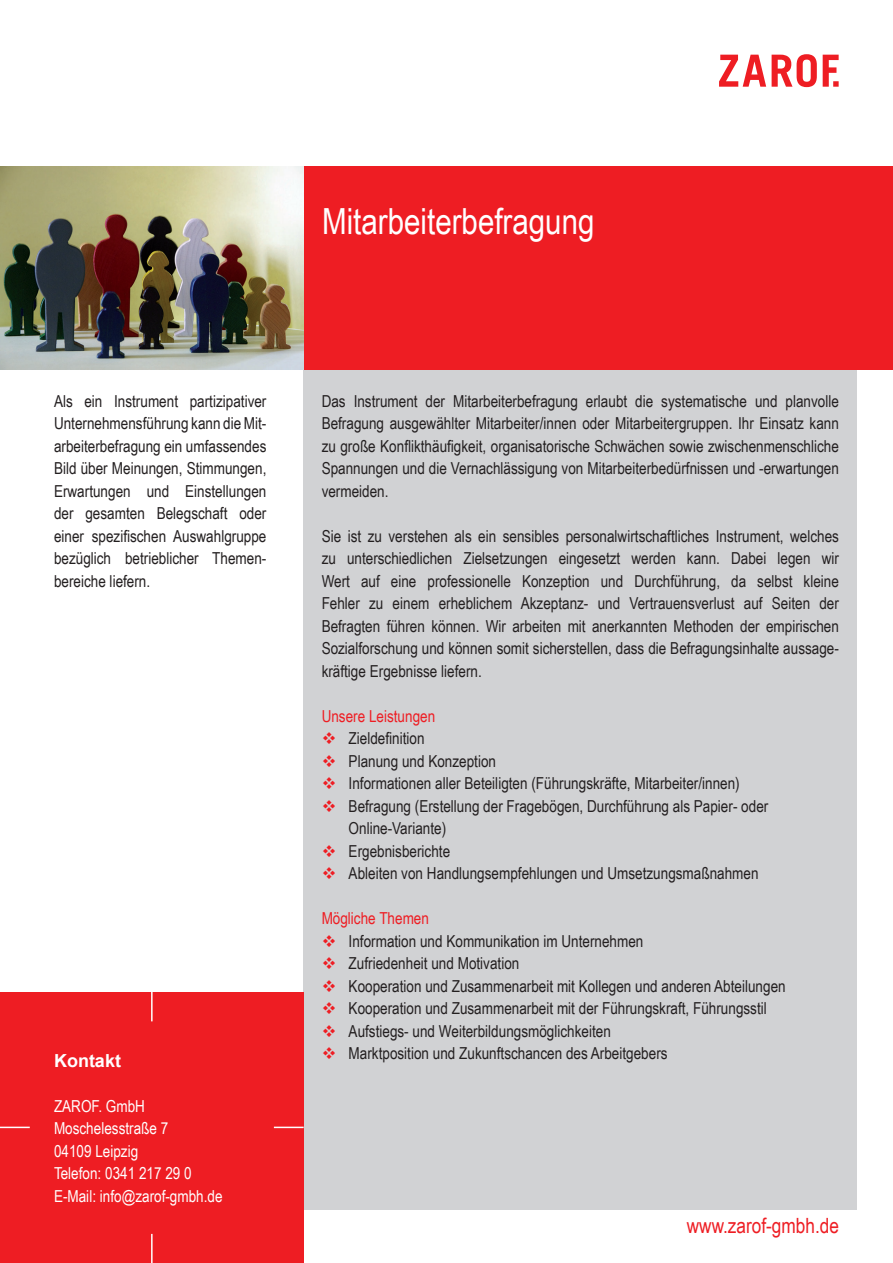
<style>
.page{position:relative;width:893px;height:1263px;background:#fff}
.page>*{position:absolute;margin:0;border:0;box-sizing:border-box;transform-origin:0 0}
.t1{font:36px "Arial Narrow";color:#fff}
.t2{font:21px "Arial Narrow";color:#ee1d23}
.t3{font:700 18px "Arial";color:#fff}
.t4{font:16.5px/22.5px "Arial Narrow";color:#231f20;text-align:justify}
.t5{font:16.5px/22.5px "Arial Narrow";color:#fff}
.t6{font:16.5px "Arial Narrow";color:#ee1d23}
.s1{color:#ee1d23}
</style>
<div class="page">
<div style="left:304px;top:294px;width:553px;height:915px;background:#d1d2d4"></div>
<div style="left:0;top:166px;width:893px;height:204px;background:#ee1d23"></div>
<svg style="left:719px;top:54px;width:120px;height:33px"></svg>
<div style="left:0;top:992px;width:304px;height:271px;background:#ee1d23"></div>
<hr style="left:151px;top:991px;width:2px;height:30px;background:#fff">
<hr style="left:151px;top:1234px;width:2px;height:29px;background:#fff">
<hr style="left:0;top:1127px;width:30px;height:1px;background:#fff">
<hr style="left:274px;top:1127px;width:30px;height:1px;background:#fff">
<img style="left:0;top:167px;width:304px;height:203px">
<h1 class="t1" style="left:322px;top:195px;width:274px">Mitarbeiterbefragung</h1>
<p class="t4" style="left:54px;top:389px;width:214px">Als ein Instrument partizipativer Unternehmensführung kann die Mit&shy;arbeiterbefragung ein umfassendes Bild über Meinungen, Stimmungen, Erwartungen und Einstellungen der gesamten Belegschaft oder einer spezifischen Auswahlgruppe bezüglich betrieblicher Themen&shy;bereiche liefern.</p>
<p class="t3" style="left:54px;top:1048px;width:68px">Kontakt</p>
<p class="t5" style="left:54px;top:1094px;width:170px">ZAROF. GmbH<br>Moschelesstraße 7<br>04109 Leipzig<br>Telefon: 0341 217 29 0<br>E-Mail: info@zarof-gmbh.de</p>
<p class="t4" style="left:322px;top:389px;width:519px">Das Instrument der Mitarbeiterbefragung erlaubt die systematische und planvolle Befragung ausgewählter Mitarbeiter/innen oder Mitarbeitergruppen. Ihr Einsatz kann zu große Konflikthäufigkeit, organisatorische Schwächen sowie zwischenmenschliche Spannungen und die Vernachlässigung von Mitarbeiterbedürfnissen und -erwartungen vermeiden.</p>
<p class="t4" style="left:322px;top:524px;width:519px">Sie ist zu verstehen als ein sensibles personalwirtschaftliches Instrument, welches zu unterschiedlichen Zielsetzungen eingesetzt werden kann. Dabei legen wir Wert auf eine professionelle Konzeption und Durchführung, da selbst kleine Fehler zu einem erheblichem Akzeptanz- und Vertrauensverlust auf Seiten der Befragten führen können. Wir arbeiten mit anerkannten Methoden der empirischen Sozialforschung und können somit sicherstellen, dass die Befragungsinhalte aussage&shy;kräftige Ergebnisse liefern.</p>
<p class="t6" style="left:322px;top:704px;width:115px">Unsere Leistungen</p>
<p class="t4" style="left:322px;top:726px;width:104px"><span class="s1">❖</span> Zieldefinition</p>
<p class="t4" style="left:322px;top:749px;width:176px"><span class="s1">❖</span> Planung und Konzeption</p>
<p class="t4" style="left:322px;top:771px;width:420px"><span class="s1">❖</span> Informationen aller Beteiligten (Führungskräfte, Mitarbeiter/innen)</p>
<p class="t4" style="left:349px;top:794px;width:421px;text-indent:-27px"><span class="s1">❖</span> Befragung (Erstellung der Fragebögen, Durchführung als Papier- oder<br>Online-Variante)</p>
<p class="t4" style="left:322px;top:839px;width:130px"><span class="s1">❖</span> Ergebnisberichte</p>
<p class="t4" style="left:322px;top:861px;width:438px"><span class="s1">❖</span> Ableiten von Handlungsempfehlungen und Umsetzungsmaßnahmen</p>
<p class="t6" style="left:322px;top:906px;width:109px">Mögliche Themen</p>
<p class="t4" style="left:322px;top:929px;width:323px"><span class="s1">❖</span> Information und Kommunikation im Unternehmen</p>
<p class="t4" style="left:322px;top:951px;width:199px"><span class="s1">❖</span> Zufriedenheit und Motivation</p>
<p class="t4" style="left:322px;top:974px;width:466px"><span class="s1">❖</span> Kooperation und Zusammenarbeit mit Kollegen und anderen Abteilungen</p>
<p class="t4" style="left:322px;top:996px;width:447px"><span class="s1">❖</span> Kooperation und Zusammenarbeit mit der Führungskraft, Führungsstil</p>
<p class="t4" style="left:322px;top:1019px;width:291px"><span class="s1">❖</span> Aufstiegs- und Weiterbildungsmöglichkeiten</p>
<p class="t4" style="left:322px;top:1041px;width:347px"><span class="s1">❖</span> Marktposition und Zukunftschancen des Arbeitgebers</p>
<p class="t2" style="left:687px;top:1210px;width:154px">www.zarof-gmbh.de</p>
</div>
